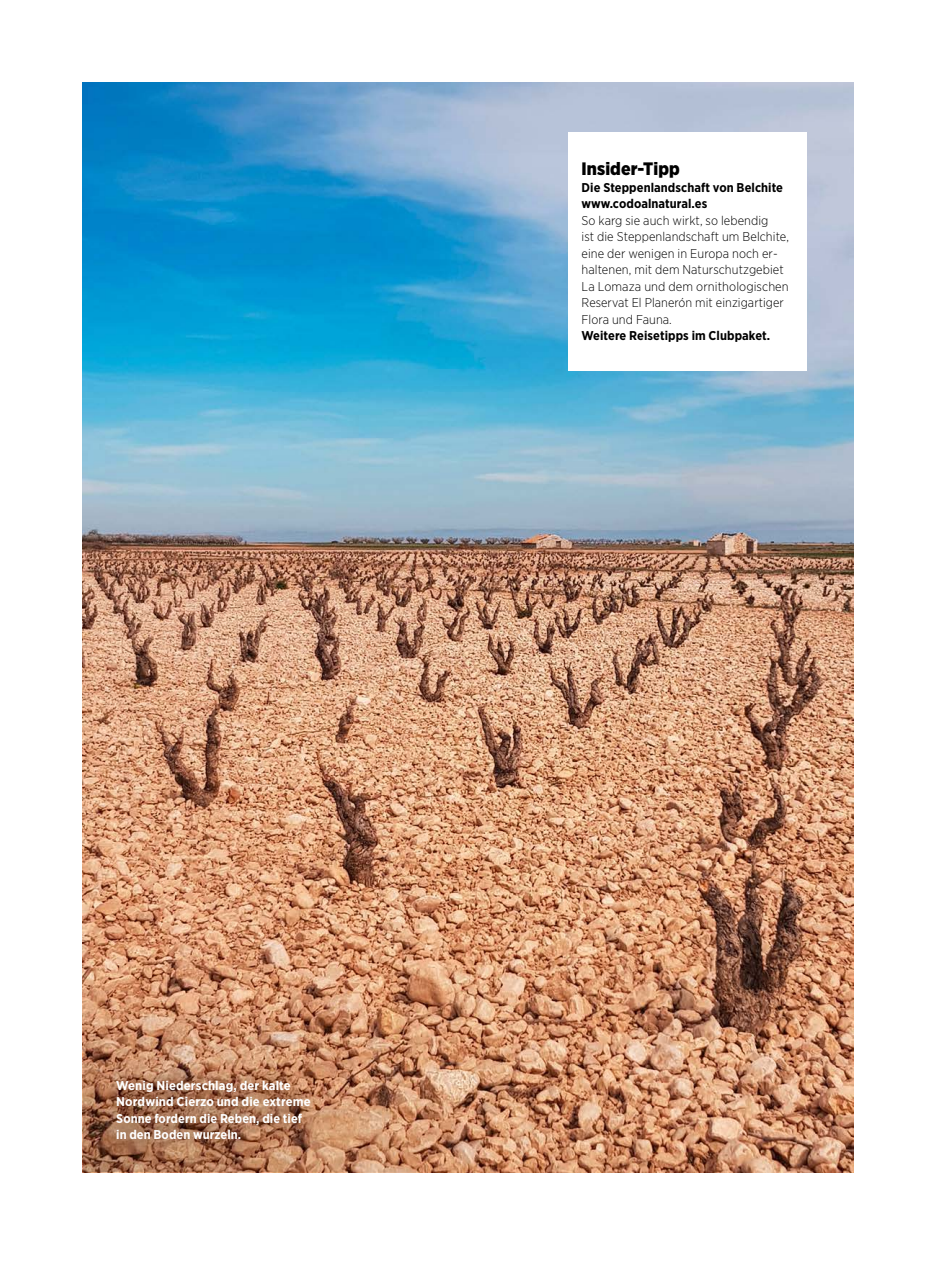
<style>
.page{position:relative;width:936px;height:1263px;background:#fff}
.page>*{position:absolute;margin:0;border:0;box-sizing:border-box;transform-origin:0 0}
.t1{font:900 18px "Gotham Narrow";letter-spacing:.005em;color:#000}
.t2{font:300 12.75px/16.5px "Gotham Narrow";letter-spacing:.005em;color:#000}
.t3{font:700 12.75px/16.5px "Gotham Narrow";letter-spacing:.005em;color:#fff}
.t4{font:700 12.75px/16.5px "Gotham Narrow";letter-spacing:.005em;color:#000}
</style>
<div class="page">
<img style="left:83px;top:83px;width:770px;height:1089px">
<svg style="left:83px;top:990px;width:376px;height:182px;background:#c08663"></svg>
<div style="left:568px;top:132px;width:239px;height:239px;background:#fff"></div>
<div style="left:103px;top:1067px;width:220px;height:86px;background:#000;opacity:.5"></div>
<h1 class="t1" style="left:581px;top:157px;width:100px">Insider-Tipp</h1>
<p class="t4" style="left:581px;top:179px;width:203px">Die Steppenlandschaft von Belchite www.codoalnatural.es</p>
<p class="t2" style="left:581px;top:212px;width:209px">So karg sie auch wirkt, so lebendig<br>ist die Steppenlandschaft um Belchite, eine der wenigen in Europa noch er&shy;haltenen, mit dem Naturschutzgebiet La Lomaza und dem ornithologischen Reservat El Planerón mit einzigartiger Flora und Fauna.</p>
<p class="t4" style="left:581px;top:327px;width:190px">Weitere Reisetipps im Clubpaket.</p>
<p class="t3" style="left:116px;top:1077px;width:196px">Wenig Niederschlag, der kalte<br>Nordwind Cierzo und die extreme<br>Sonne fordern die Reben, die tief in den Boden wurzeln.</p>
</div>
